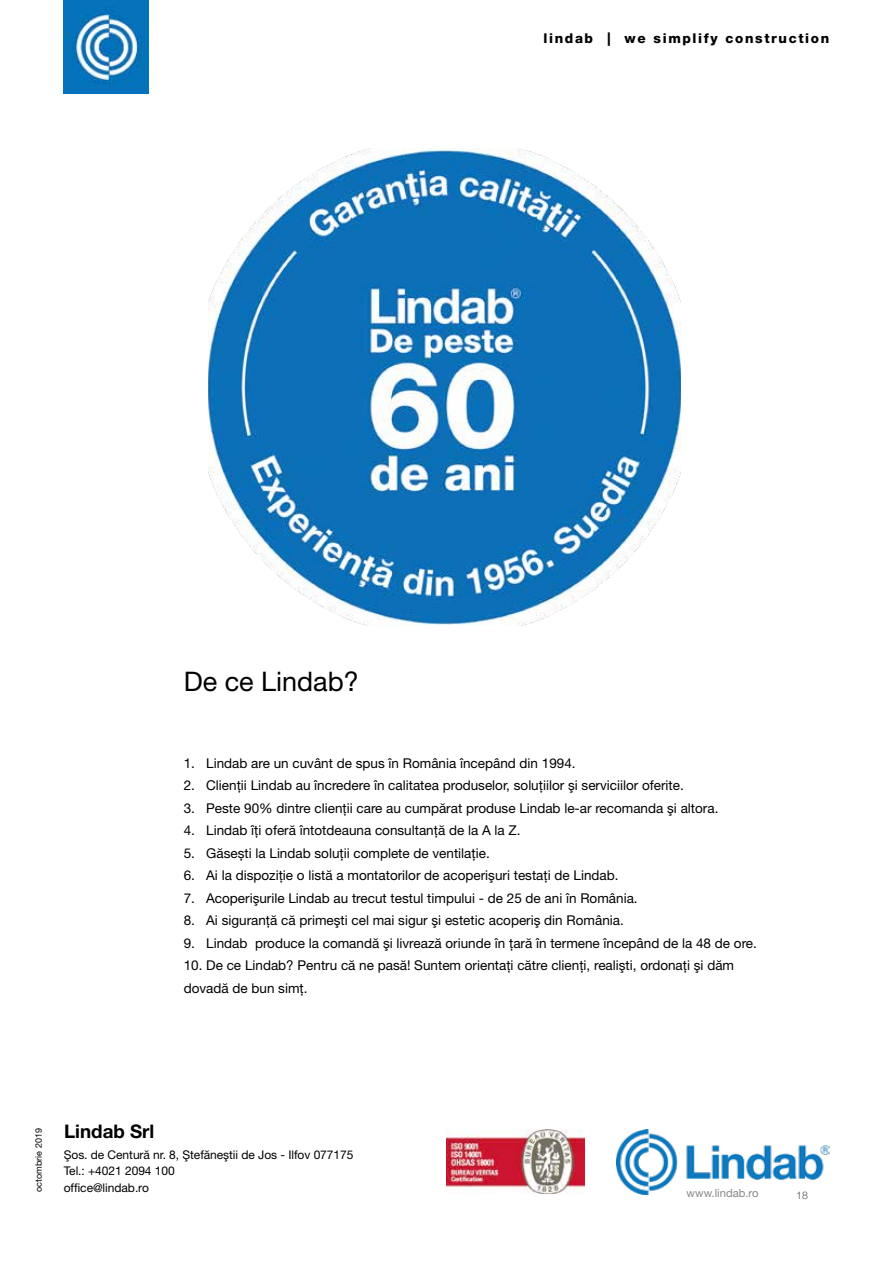
<style>
.page{position:relative;width:893px;height:1263px;background:#fff}
.page>*{position:absolute;margin:0;border:0;box-sizing:border-box;transform-origin:0 0}
.t1{font:27px "Helvetica Neue LT Pro";color:#000}
.t2{font:700 18.75px "Helvetica Neue LT Pro";color:#000}
.t3{font:13.5px/22.5px "Helvetica Neue LT Pro";color:#000}
.t4{font:800 13.5px "Helvetica Neue LT Pro";letter-spacing:.12em;color:#000}
.t5{font:12px/16.5px "Helvetica Neue LT Pro";letter-spacing:-.005em;color:#000}
.t6{font:11.25px "Helvetica Neue LT Pro";color:#878787}
.t7{font:300 10.5px "Helvetica Neue LT Pro";color:#575756}
.t8{font:9px "Helvetica Neue LT Pro";color:#000}
</style>
<div class="page">
<img style="left:64px;top:0;width:85px;height:94px">
<img style="left:208px;top:149px;width:472px;height:476px">
<img style="left:617px;top:1129px;width:212px;height:65px">
<img style="left:446px;top:1129px;width:139px;height:64px">
<p class="t4" style="left:543px;top:30px;width:287px">lindab | we simplify construction</p>
<h1 class="t1" style="left:184px;top:665px;width:177px">De ce Lindab?</h1>
<p class="t3" style="left:184px;top:751px;width:393px">1. Lindab are un cuvânt de spus în România începând din 1994.</p>
<p class="t3" style="left:184px;top:774px;width:502px">2. Clienţii Lindab au încredere în calitatea produselor, soluţiilor şi serviciilor oferite.</p>
<p class="t3" style="left:184px;top:796px;width:536px">3. Peste 90% dintre clienţii care au cumpărat produse Lindab le-ar recomanda şi altora.</p>
<p class="t3" style="left:184px;top:819px;width:338px">4. Lindab îţi oferă întotdeauna consultanţă de la A la Z.</p>
<p class="t3" style="left:184px;top:841px;width:308px">5. Găsești la Lindab soluții complete de ventilație.</p>
<p class="t3" style="left:184px;top:864px;width:436px">6. Ai la dispoziţie o listă a montatorilor de acoperişuri testaţi de Lindab.</p>
<p class="t3" style="left:184px;top:886px;width:455px">7. Acoperişurile Lindab au trecut testul timpului - de 25 de ani în România.</p>
<p class="t3" style="left:184px;top:909px;width:442px">8. Ai siguranţă că primeşti cel mai sigur şi estetic acoperiş din România.</p>
<p class="t3" style="left:184px;top:931px;width:575px">9. Lindab produce la comandă şi livrează oriunde în ţară în termene începând de la 48 de ore.</p>
<p class="t3" style="left:184px;top:954px;width:552px">10. De ce Lindab? Pentru că ne pasă! Suntem orientaţi către clienţi, realişti, ordonaţi şi dăm dovadă de bun simţ.</p>
<p class="t8" style="left:33px;top:1192px;width:65px;rotate:-90deg">octombrie 2019</p>
<h2 class="t2" style="left:64px;top:1119px;width:92px">Lindab Srl</h2>
<p class="t5" style="left:64px;top:1146px;width:291px">Şos. de Centură nr. 8, Ştefăneştii de Jos - Ilfov 077175<br>Tel.: +4021 2094 100<br>office@lindab.ro</p>
<p class="t6" style="left:687px;top:1186px;width:73px">www.lindab.ro</p>
<p class="t7" style="left:796px;top:1189px;width:13px">18</p>
</div>
